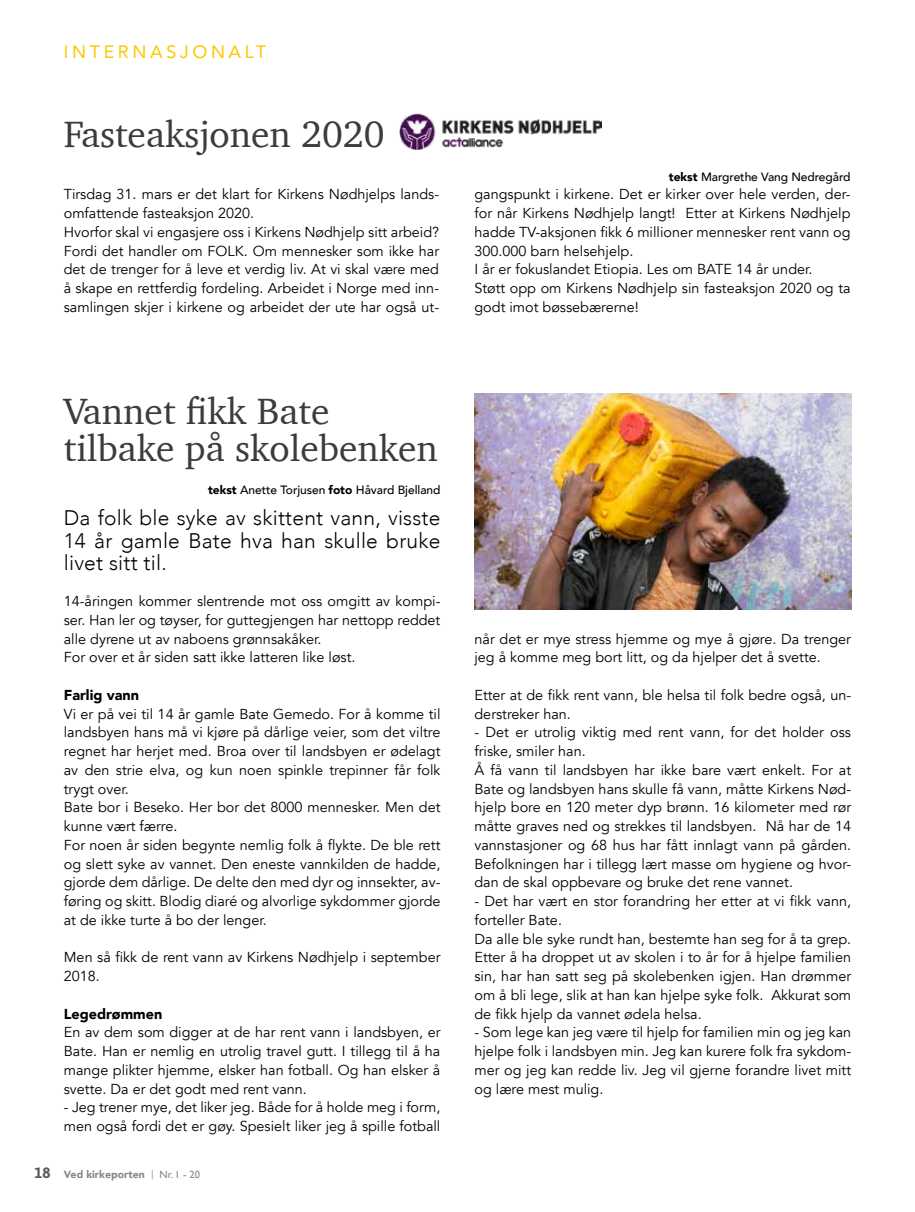
<style>
.page{position:relative;width:915px;height:1212px;background:#fff}
.page>*{position:absolute;margin:0;border:0;box-sizing:border-box;transform-origin:0 0}
.t1{font:37.5px/37.5px "Charter";color:#3c3c3b}
.t2{font:300 21px/22.5px "Avenir";letter-spacing:.01em;color:#000;text-align:justify}
.t3{font:18px "Avenir";letter-spacing:.2em;color:#fec700}
.t4{font:14.4px/18.8px "Avenir";color:#000}
.t5{font:900 14.4px "Avenir";color:#000}
.t6{font:500 12px "Avenir";letter-spacing:-.005em;color:#000}
.t7{font:900 10.5px "Avenir";color:#878787}
.s1{font-weight:900}
.s2{font-family:"Asap";font-weight:700;font-size:15px;color:#5c5c5b}
.s3{font-family:"Asap";font-weight:400}
.s4{font-family:"Gill Sans";font-weight:400}
</style>
<div class="page">
<img style="left:474px;top:393px;width:376px;height:216px">
<img style="left:399px;top:114px;width:202px;height:35px">
<p class="t3" style="left:64px;top:37px;width:204px">INTERNASJONALT</p>
<h1 class="t1" style="left:64px;top:115px;width:322px">Fasteaksjonen 2020</h1>
<p class="t6" style="left:668px;top:166px;width:183px"><span class="s1">tekst</span> Margrethe Vang Nedregård</p>
<p class="t4" style="left:64px;top:185px;width:377px">Tirsdag 31. mars er det klart for Kirkens Nødhjelps lands&shy;omfattende fasteaksjon 2020.<br>Hvorfor skal vi engasjere oss i Kirkens Nødhjelp sitt arbeid?<br>Fordi det handler om FOLK. Om mennesker som ikke har det de trenger for å leve et verdig liv. At vi skal være med å skape en rettferdig fordeling. Arbeidet i Norge med inn&shy;samlingen skjer i kirkene og arbeidet der ute har også ut-</p>
<p class="t4" style="left:474px;top:185px;width:377px">gangspunkt i kirkene. Det er kirker over hele verden, der&shy;for når Kirkens Nødhjelp langt! Etter at Kirkens Nødhjelp hadde TV-aksjonen fikk 6 millioner mennesker rent vann og 300.000 barn helsehjelp.<br>I år er fokuslandet Etiopia. Les om BATE 14 år under.<br>Støtt opp om Kirkens Nødhjelp sin fasteaksjon 2020 og ta godt imot bøssebærerne!</p>
<h1 class="t1" style="left:64px;top:391px;width:375px">Vannet fikk Bate tilbake på skolebenken</h1>
<p class="t6" style="left:208px;top:480px;width:234px"><span class="s1">tekst</span> Anette Torjusen <span class="s1">foto</span> Håvard Bjelland</p>
<h2 class="t2" style="left:64px;top:507px;width:378px">Da folk ble syke av skittent vann, visste 14 år gamle Bate hva han skulle bruke livet sitt til.</h2>
<p class="t4" style="left:64px;top:592px;width:378px">14-åringen kommer slentrende mot oss omgitt av kompi&shy;ser. Han ler og tøyser, for guttegjengen har nettopp reddet alle dyrene ut av naboens grønnsakåker.<br>For over et år siden satt ikke latteren like løst.</p>
<p class="t5" style="left:64px;top:682px;width:77px">Farlig vann</p>
<p class="t4" style="left:64px;top:704px;width:378px">Vi er på vei til 14 år gamle Bate Gemedo. For å komme til landsbyen hans må vi kjøre på dårlige veier, som det viltre regnet har herjet med. Broa over til landsbyen er ødelagt av den strie elva, og kun noen spinkle trepinner får folk trygt over.<br>Bate bor i Beseko. Her bor det 8000 mennesker. Men det kunne vært færre.<br>For noen år siden begynte nemlig folk å flykte. De ble rett og slett syke av vannet. Den eneste vannkilden de hadde, gjorde dem dårlige. De delte den med dyr og innsekter, av&shy;føring og skitt. Blodig diaré og alvorlige sykdommer gjorde at de ikke turte å bo der lenger.</p>
<p class="t4" style="left:64px;top:948px;width:378px">Men så fikk de rent vann av Kirkens Nødhjelp i september<br>2018.</p>
<p class="t5" style="left:64px;top:1001px;width:100px">Legedrømmen</p>
<p class="t4" style="left:64px;top:1023px;width:378px;text-align:justify">En av dem som digger at de har rent vann i landsbyen, er Bate. Han er nemlig en utrolig travel gutt. I tillegg til å ha mange plikter hjemme, elsker han fotball. Og han elsker å svette. Da er det godt med rent vann.</p>
<p class="t4" style="left:64px;top:1098px;width:378px">- Jeg trener mye, det liker jeg. Både for å holde meg i form, men også fordi det er gøy. Spesielt liker jeg å spille fotball</p>
<p class="t7" style="left:34px;top:1165px;width:167px"><span class="s2">18</span> Ved kirkeporten <span class="s3">|</span> <span class="s4">Nr. 1 - 20</span></p>
<p class="t4" style="left:474px;top:629px;width:378px">når det er mye stress hjemme og mye å gjøre. Da trenger jeg å komme meg bort litt, og da hjelper det å svette.</p>
<p class="t4" style="left:474px;top:686px;width:378px">Etter at de fikk rent vann, ble helsa til folk bedre også, un&shy;derstreker han.</p>
<p class="t4" style="left:474px;top:723px;width:378px">- Det er utrolig viktig med rent vann, for det holder oss friske, smiler han.<br>Å få vann til landsbyen har ikke bare vært enkelt. For at Bate og landsbyen hans skulle få vann, måtte Kirkens Nød&shy;hjelp bore en 120 meter dyp brønn. 16 kilometer med rør måtte graves ned og strekkes til landsbyen. Nå har de 14 vannstasjoner og 68 hus har fått innlagt vann på gården.<br>Befolkningen har i tillegg lært masse om hygiene og hvor&shy;dan de skal oppbevare og bruke det rene vannet.</p>
<p class="t4" style="left:474px;top:892px;width:378px">- Det har vært en stor forandring her etter at vi fikk vann, forteller Bate.<br>Da alle ble syke rundt han, bestemte han seg for å ta grep.<br>Etter å ha droppet ut av skolen i to år for å hjelpe familien sin, har han satt seg på skolebenken igjen. Han drømmer om å bli lege, slik at han kan hjelpe syke folk. Akkurat som de fikk hjelp da vannet ødela helsa.</p>
<p class="t4" style="left:474px;top:1023px;width:378px;text-align:justify">- Som lege kan jeg være til hjelp for familien min og jeg kan hjelpe folk i landsbyen min. Jeg kan kurere folk fra sykdom&shy;mer og jeg kan redde liv. Jeg vil gjerne forandre livet mitt og lære mest mulig.</p>
</div>
